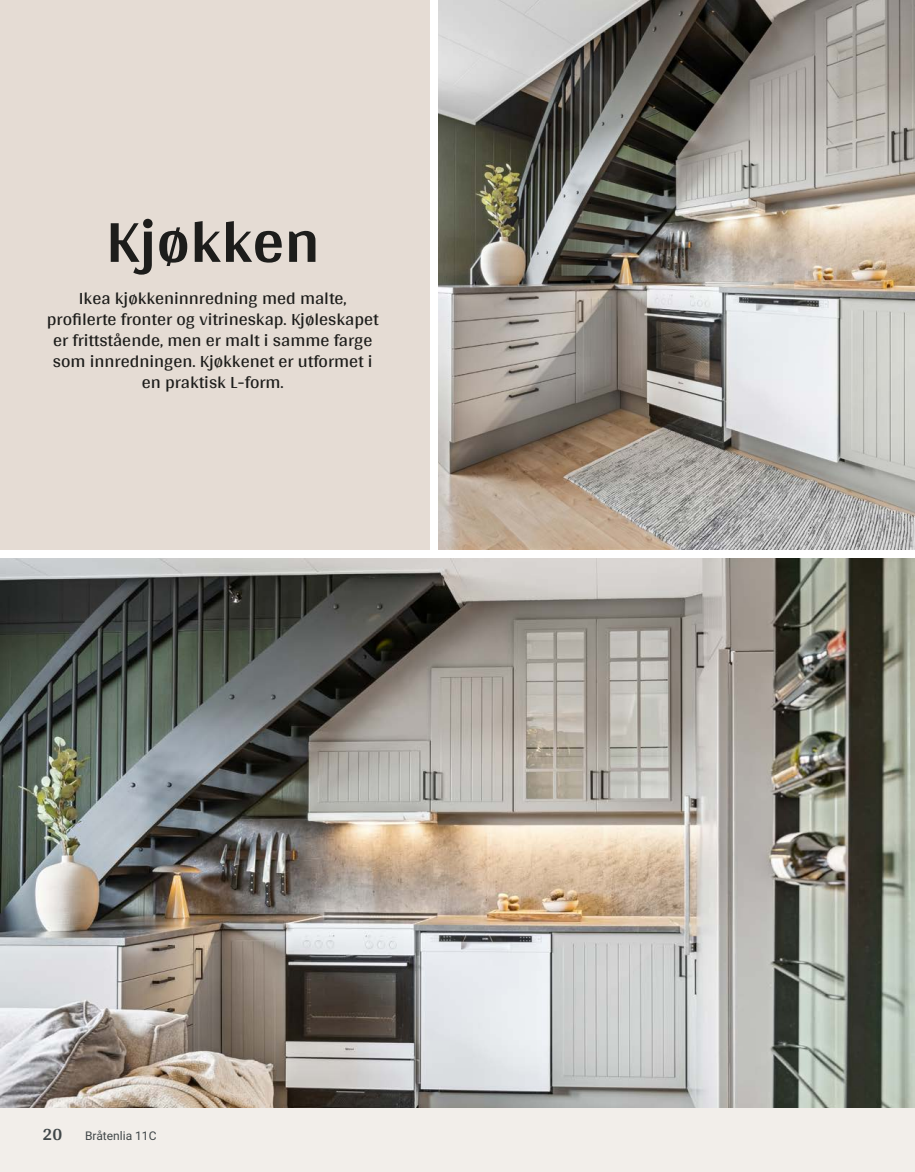
<style>
.page{position:relative;width:915px;height:1172px;background:#fff}
.page>*{position:absolute;margin:0;border:0;box-sizing:border-box;transform-origin:0 0}
.t1{font:700 63px "Arya";color:#1d1d1b}
.t2{font:18px/21px "Arya";color:#1d1d1b;text-align:center}
.t3{font:700 18px "Arya";color:#414749}
.t4{font:12px "Roboto Vitec";color:#414749}
</style>
<div class="page">
<img style="left:0;top:558px;width:914px;height:550px">
<img style="left:438px;top:0;width:476px;height:550px">
<div style="left:0;top:1108px;width:914px;height:64px;background:#f2eeea"></div>
<div style="left:0;top:0;width:429px;height:550px;background:#e5dcd4"></div>
<h1 class="t1" style="left:106px;top:203px;width:215px">Kjøkken</h1>
<p class="t2" style="left:47px;top:287px;width:333px">Ikea kjøkkeninnredning med malte, profilerte fronter og vitrineskap. Kjøleskapet er frittstående, men er malt i samme farge som innredningen. Kjøkkenet er utformet i en praktisk L-form.</p>
<p class="t3" style="left:43px;top:1123px;width:21px">20</p>
<p class="t4" style="left:85px;top:1127px;width:73px">Bråtenlia 11C</p>
</div>
